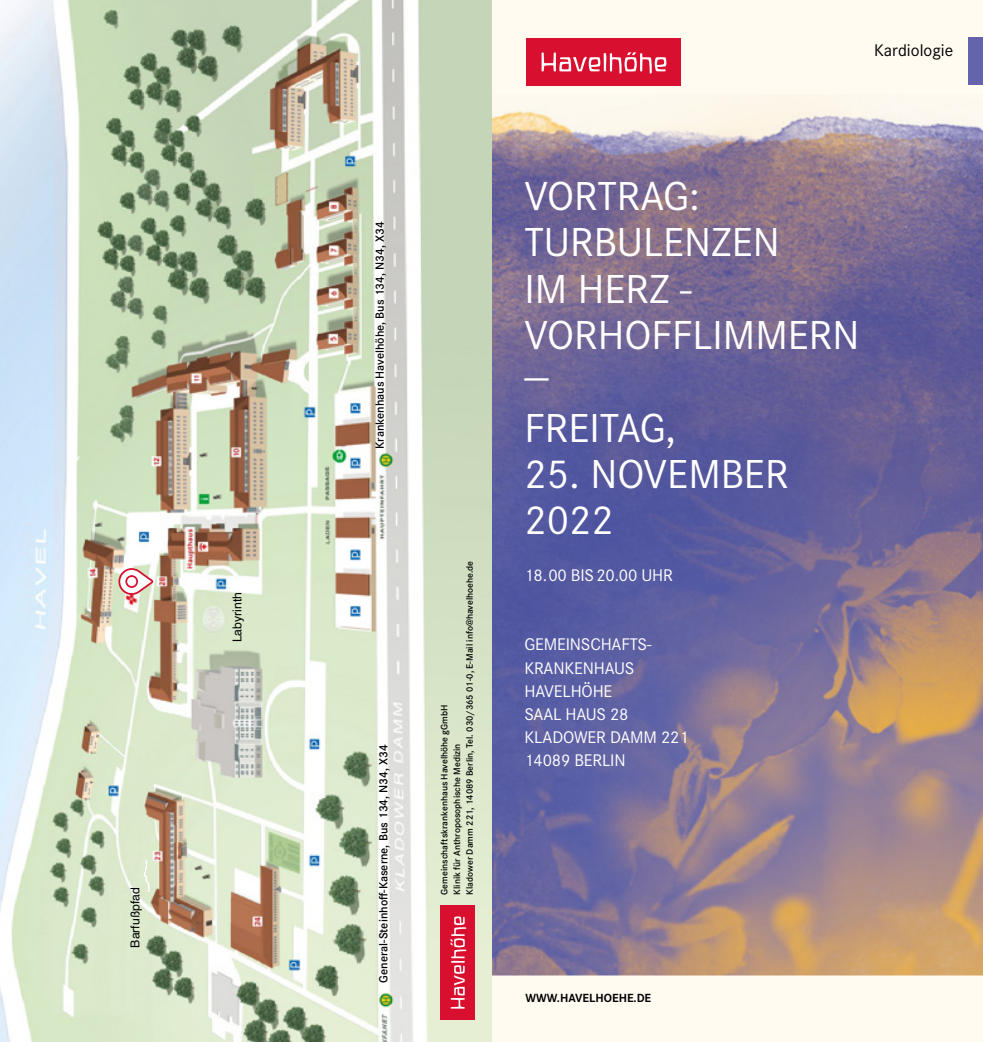
<style>
.page{position:relative;width:983px;height:1042px;background:#fff}
.page>*{position:absolute;margin:0;border:0;box-sizing:border-box;transform-origin:0 0}
.t1{font:42px/46.4px "Corporate S";color:#fff}
.t2{font:17.5px/23.1px "Corporate S";letter-spacing:-.01em;color:#fff}
.t3{font:17.5px "Corporate S";color:#000}
.t4{font:600 12.25px "Corporate S";color:#000}
.t5{font:12.25px "Helvetica";color:#000}
.t6{font:700 12.25px "Corporate S";color:#000}
.t7{font:600 9.62px/12.6px "Corporate S";color:#000}
</style>
<div class="page">
<div style="left:0;top:0;width:982px;height:1042px;background:#fffbf1"></div>
<img style="left:491px;top:94px;width:491px;height:881px">
<div style="left:968px;top:37px;width:14px;height:48px;background:#6364ab"></div>
<div style="left:526px;top:39px;width:155px;height:47px;background:#d80f2f"></div>
<svg style="left:541px;top:52px;width:125px;height:22px"></svg>
<img style="left:0;top:0;width:491px;height:1042px">
<div style="left:440px;top:905px;width:35px;height:114px;background:#d80f2f"></div>
<svg style="left:450px;top:916px;width:16px;height:92px"></svg>
<svg style="left:143px;top:858px;width:7px;height:35px"></svg>
<svg style="left:118px;top:568px;width:35px;height:28px"></svg>
<p class="t5" style="left:227px;top:642px;width:52px;rotate:-90deg">Labyrinth</p>
<p class="t5" style="left:126px;top:947px;width:62px;rotate:-90deg">Barfußpfad</p>
<p class="t4" style="left:372px;top:449px;width:229px;rotate:-90deg">Krankenhaus Havelhöhe, Bus 134, N34, X34</p>
<p class="t4" style="left:376px;top:982px;width:239px;rotate:-90deg">General-Steinhoff-Kaserne, Bus 134, N34, X34</p>
<p class="t7" style="left:438px;top:894px;width:335px;rotate:-90deg">Gemeinschaftskrankenhaus Havelhöhe gGmbH<br>Klinik für Anthroposophische Medizin<br>Kladower Damm 221, 14089 Berlin, Tel. 030/365 01-0, E-Mail info@havelhoehe.de</p>
<h2 class="t3" style="left:874px;top:40px;width:80px">Kardiologie</h2>
<h1 class="t1" style="left:524px;top:173px;width:336px">VORTRAG:<br>TURBULENZEN<br>IM HERZ -<br>VORHOFFLIMMERN</h1>
<h1 class="t1" style="left:524px;top:351px;width:153px;line-height:51.6px">—<br>FREITAG,</h1>
<h1 class="t1" style="left:524px;top:451px;width:265px">25. NOVEMBER<br>2022</h1>
<h2 class="t2" style="left:524px;top:564px;width:150px">18.00 BIS 20.00 UHR</h2>
<h2 class="t2" style="left:524px;top:633px;width:166px">GEMEINSCHAFTS-<br>KRANKENHAUS<br>HAVELHÖHE<br>SAAL HAUS 28<br>KLADOWER DAMM 221<br>14089 BERLIN</h2>
<p class="t6" style="left:525px;top:990px;width:127px">WWW.HAVELHOEHE.DE</p>
</div>
